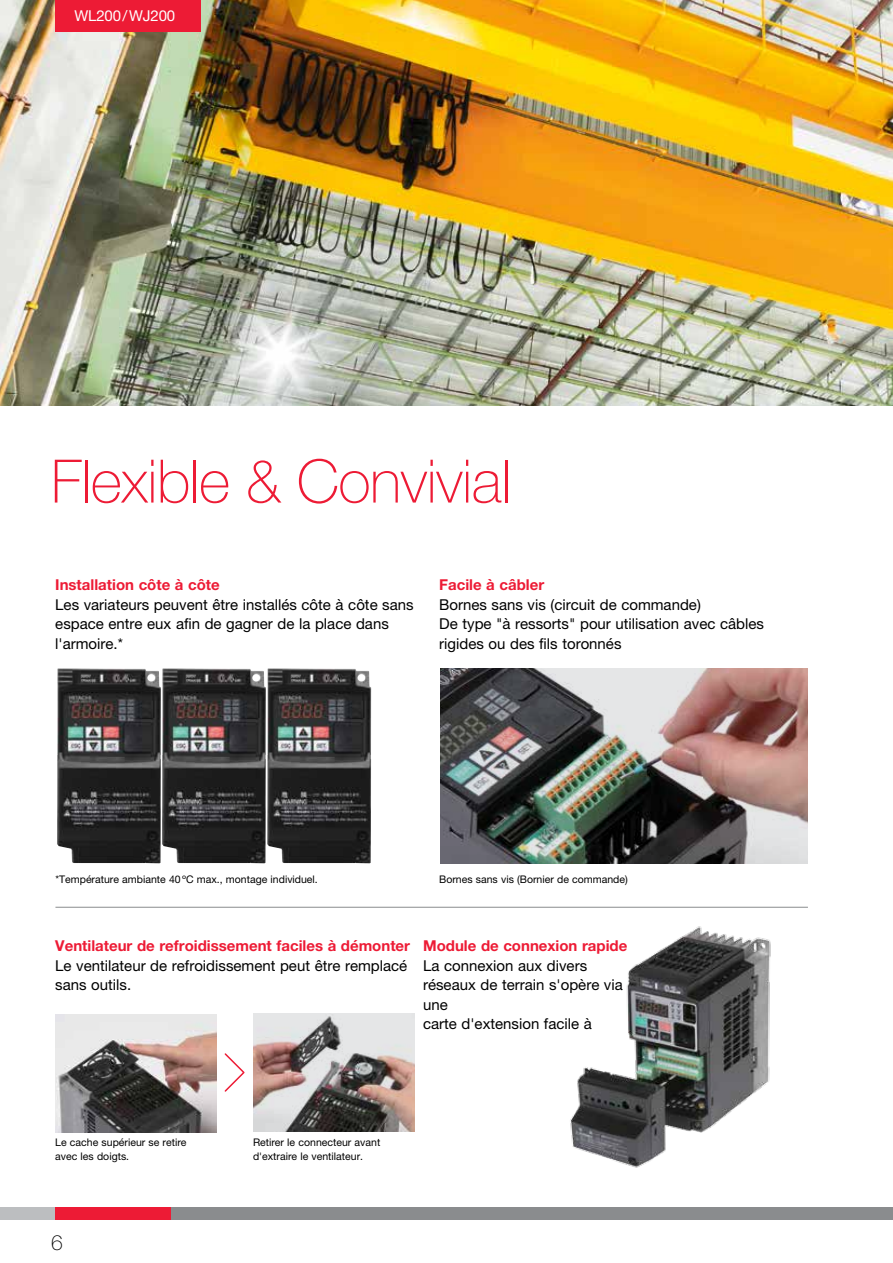
<style>
.page{position:relative;width:893px;height:1263px;background:#fff}
.page>*{position:absolute;margin:0;border:0;box-sizing:border-box;transform-origin:0 0}
.t1{font:100 60px "Helvetica Neue LT Pro";letter-spacing:-.01em;color:#ed1b35}
.t2{font:100 21px "Helvetica Neue LT Pro";color:#000}
.t3{font:15px/19.5px "Helvetica Neue LT Pro";color:#000}
.t4{font:700 15px "Helvetica Neue LT Pro";color:#ed1b35}
.t5{font:15px "Helvetica Neue LT Pro";letter-spacing:-.01em;color:#fff}
.t6{font:10.5px/13.5px "Helvetica Neue LT Pro";color:#000}
</style>
<div class="page">
<img style="left:0;top:0;width:893px;height:405px">
<div style="left:0;top:1207px;width:56px;height:13px;background:#bcbec0"></div>
<div style="left:159px;top:1207px;width:734px;height:13px;background:#8a8c8e"></div>
<div style="left:55px;top:1207px;width:116px;height:13px;background:#ed1b35"></div>
<img style="left:57px;top:668px;width:314px;height:195px">
<img style="left:55px;top:1014px;width:162px;height:118px">
<img style="left:253px;top:1013px;width:162px;height:118px">
<svg style="left:224px;top:1053px;width:21px;height:39px"></svg>
<img style="left:440px;top:668px;width:368px;height:195px">
<img style="left:570px;top:926px;width:201px;height:242px">
<hr style="left:55px;top:907px;width:753px;height:1px;background:#8a8c8e">
<div style="left:55px;top:0;width:146px;height:32px;background:#ed1b35"></div>
<p class="t5" style="left:74px;top:7px;width:102px">WL200/WJ200</p>
<h1 class="t1" style="left:51px;top:447px;width:462px">Flexible &amp; Convivial</h1>
<p class="t4" style="left:55px;top:576px;width:166px">Installation côte à côte</p>
<p class="t3" style="left:55px;top:594px;width:360px">Les variateurs peuvent être installés côte à côte sans espace entre eux afin de gagner de la place dans l'armoire.*</p>
<p class="t4" style="left:439px;top:576px;width:106px">Facile à câbler</p>
<p class="t3" style="left:439px;top:594px;width:326px">Bornes sans vis (circuit de commande)<br>De type "à ressorts" pour utilisation avec câbles rigides ou des fils toronnés</p>
<p class="t6" style="left:55px;top:872px;width:264px">*Température ambiante 40ºC max., montage individuel.</p>
<p class="t6" style="left:439px;top:872px;width:190px">Bornes sans vis (Bornier de commande)</p>
<p class="t4" style="left:55px;top:936px;width:356px">Ventilateur de refroidissement faciles à démonter</p>
<p class="t3" style="left:55px;top:955px;width:354px">Le ventilateur de refroidissement peut être remplacé sans outils.</p>
<p class="t4" style="left:423px;top:936px;width:206px">Module de connexion rapide</p>
<p class="t3" style="left:423px;top:955px;width:201px">La connexion aux divers réseaux de terrain s'opère via une<br>carte d'extension facile à</p>
<p class="t6" style="left:55px;top:1135px;width:133px">Le cache supérieur se retire avec les doigts.</p>
<p class="t6" style="left:253px;top:1135px;width:129px">Retirer le connecteur avant d'extraire le ventilateur.</p>
<h2 class="t2" style="left:51px;top:1230px;width:13px">6</h2>
</div>
